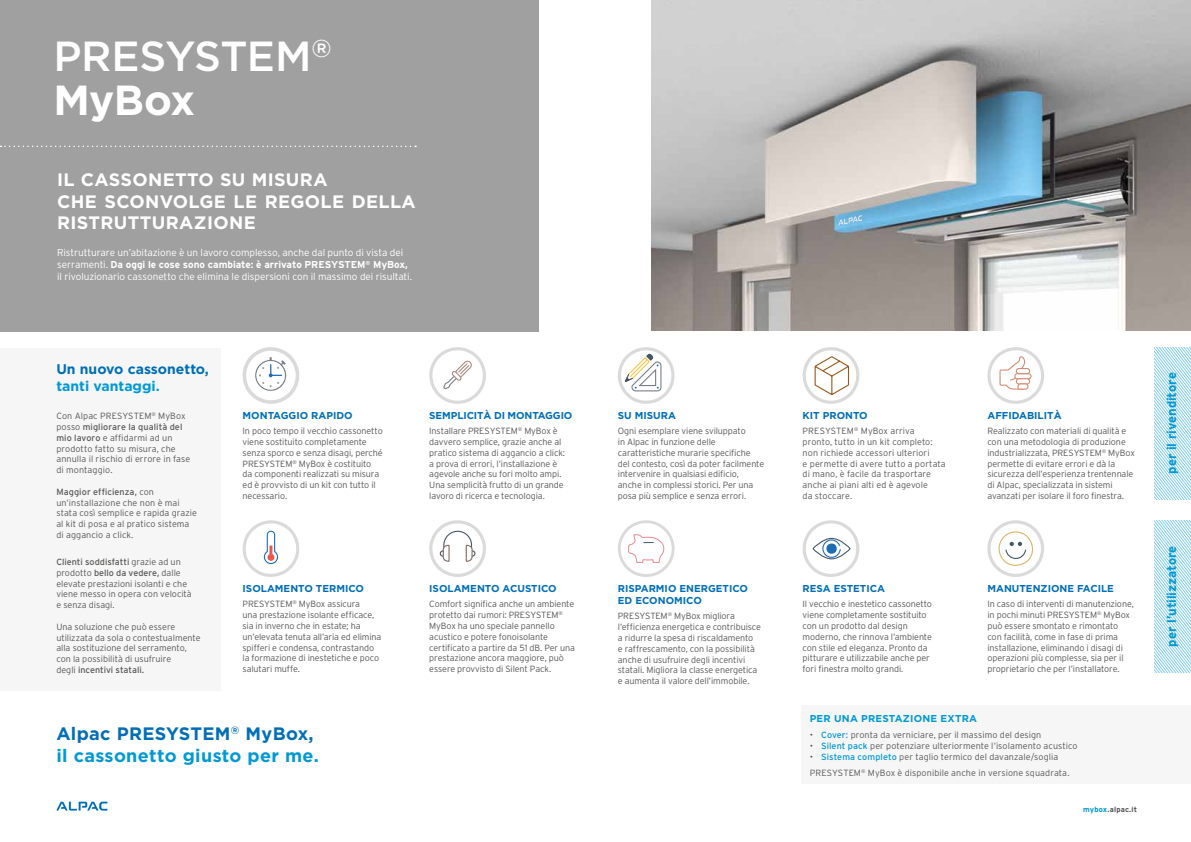
<style>
.page{position:relative;width:1191px;height:842px;background:#fff}
.page>*{position:absolute;margin:0;border:0;box-sizing:border-box;transform-origin:0 0}
.t1{font:500 42px/44px "Gotham HTF";letter-spacing:-.01em;color:#fff}
.t2{font:700 18px/21.6px "Gotham HTF";letter-spacing:.02em;color:#fff}
.t3{font:700 18px/21.6px "Gotham HTF";letter-spacing:.02em;color:#0099d4}
.t4{font:700 14px "Gotham HTF";color:#006eb7}
.t5{font:700 14px "Gotham HTF";color:#0099d4}
.t6{font:700 13px "Interstate";letter-spacing:-.005em;color:#0099d4}
.t7{font:300 10px/12px "Interstate";letter-spacing:-.01em;color:#fff}
.t8{font:700 10px/12px "Gotham HTF";color:#006eb7}
.t9{font:700 10px "Gotham HTF";letter-spacing:.02em;color:#0099d4}
.t10{font:300 9px/10.8px "Interstate";letter-spacing:-.01em;color:#575756}
.t11{font:300 9px/10.8px "Interstate";letter-spacing:.01em;color:#575756}
.t12{font:700 7.5px "Interstate";letter-spacing:.025em;color:#575756}
.s1{font-weight:700}
.s2{font-weight:400}
.s3{color:#006eb7}
.s4{font-weight:400;color:#0099d4}
.s5{color:#0099d4}
</style>
<div class="page">
<div style="left:0;top:348px;width:221px;height:342px;background:#f6f6f6"></div>
<div style="left:0;top:0;width:538px;height:332px;background:#a0a0a0"></div>
<svg style="left:0;top:146px;width:416px;height:1px"></svg>
<svg style="left:242px;top:347px;width:58px;height:57px"></svg>
<svg style="left:242px;top:520px;width:58px;height:57px"></svg>
<svg style="left:429px;top:347px;width:57px;height:230px"></svg>
<svg style="left:56px;top:802px;width:51px;height:8px"></svg>
<img style="left:652px;top:0;width:539px;height:331px">
<svg style="left:618px;top:347px;width:57px;height:57px"></svg>
<svg style="left:802px;top:347px;width:58px;height:57px"></svg>
<svg style="left:987px;top:347px;width:57px;height:57px"></svg>
<div style="left:1016px;top:369px;width:13px;height:5px;background:#fff;border-radius:3px"></div>
<div style="left:1015px;top:368px;width:15px;height:6px;border:1px solid #d38b72;border-radius:3px"></div>
<svg style="left:987px;top:520px;width:57px;height:57px"></svg>
<svg style="left:802px;top:520px;width:57px;height:57px"></svg>
<svg style="left:618px;top:520px;width:57px;height:57px"></svg>
<div style="left:801px;top:705px;width:389px;height:79px;background:#f6f6f6"></div>
<svg style="left:1154px;top:520px;width:36px;height:152px"></svg>
<svg style="left:1154px;top:347px;width:36px;height:152px"></svg>
<svg style="left:838px;top:215px;width:24px;height:11px"></svg>
<h1 class="t1" style="left:53px;top:33px;width:280px">PRESYSTEM<sup>®<br></sup><span class="s1">MyBox</span></h1>
<h2 class="t2" style="left:57px;top:169px;width:360px">IL CASSONETTO SU MISURA<br>CHE SCONVOLGE LE REGOLE DELLA<br>RISTRUTTURAZIONE</h2>
<p class="t7" style="left:57px;top:247px;width:356px">Ristrutturare un’abitazione è un lavoro complesso, anche dal punto di vista dei serramenti. <span class="s1">Da oggi le cose sono cambiate: è arrivato PRESYSTEM</span><sup>®</sup> <span class="s1">MyBox, </span>il rivoluzionario cassonetto che elimina le dispersioni con il massimo dei risultati.</p>
<h3 class="t4" style="left:56px;top:361px;width:154px">Un nuovo cassonetto,</h3>
<h3 class="t5" style="left:56px;top:378px;width:105px">tanti vantaggi.</h3>
<p class="t11" style="left:56px;top:410px;width:135px">Con Alpac PRESYSTEM<sup>®</sup> MyBox posso <span class="s2">migliorare la qualità del mio lavoro</span> e affidarmi ad un prodotto fatto su misura, che annulla il rischio di errore in fase di montaggio.</p>
<p class="t10" style="left:56px;top:486px;width:142px"><span class="s2">Maggior efficienza,</span> con un’installazione che non è mai stata così semplice e rapida grazie al kit di posa e al pratico sistema di aggancio a click.</p>
<p class="t10" style="left:56px;top:556px;width:137px"><span class="s2">Clienti soddisfatti</span> grazie ad un prodotto <span class="s2">bello da vedere,</span> dalle elevate prestazioni isolanti e che viene messo in opera con velocità e senza disagi.</p>
<p class="t10" style="left:56px;top:621px;width:146px">Una soluzione che può essere utilizzata da sola o contestualmente alla sostituzione del serramento, con la possibilità di usufruire<br>degli <span class="s2">incentivi statali.</span></p>
<p class="t8" style="left:243px;top:409px;width:112px">MONTAGGIO RAPIDO</p>
<p class="t10" style="left:243px;top:426px;width:142px">In poco tempo il vecchio cassonetto viene sostituito completamente senza sporco e senza disagi, perché<br>PRESYSTEM<sup>®</sup> MyBox è costituito da componenti realizzati su misura ed è provvisto di un kit con tutto il necessario.</p>
<p class="t8" style="left:243px;top:582px;width:123px">ISOLAMENTO TERMICO</p>
<p class="t10" style="left:243px;top:599px;width:140px">PRESYSTEM<sup>®</sup> MyBox assicura<br>una prestazione isolante efficace, sia in inverno che in estate; ha un’elevata tenuta all’aria ed elimina spifferi e condensa, contrastando la formazione di inestetiche e poco salutari muffe.</p>
<h2 class="t3" style="left:56px;top:723px;width:264px"><span class="s3">Alpac PRESYSTEM</span><sup>®</sup> <span class="s3">MyBox, </span>il cassonetto giusto per me.</h2>
<p class="t8" style="left:429px;top:409px;width:145px">SEMPLICITÀ DI MONTAGGIO</p>
<p class="t10" style="left:429px;top:426px;width:137px">Installare PRESYSTEM<sup>®</sup> MyBox è davvero semplice, grazie anche al pratico sistema di aggancio a click: a prova di errori, l’installazione è agevole anche su fori molto ampi.<br>Una semplicità frutto di un grande lavoro di ricerca e tecnologia.</p>
<p class="t8" style="left:429px;top:582px;width:129px">ISOLAMENTO ACUSTICO</p>
<p class="t10" style="left:429px;top:599px;width:147px">Comfort significa anche un ambiente protetto dai rumori: PRESYSTEM<sup>® </sup>MyBox ha uno speciale pannello acustico e potere fonoisolante certificato a partire da 51 dB. Per una prestazione ancora maggiore, può essere provvisto di Silent Pack.</p>
<p class="t8" style="left:618px;top:409px;width:60px">SU MISURA</p>
<p class="t10" style="left:618px;top:426px;width:148px">Ogni esemplare viene sviluppato<br>in Alpac in funzione delle caratteristiche murarie specifiche del contesto, così da poter facilmente intervenire in qualsiasi edificio, anche in complessi storici. Per una posa più semplice e senza errori.</p>
<p class="t8" style="left:618px;top:582px;width:132px">RISPARMIO ENERGETICO<br>ED ECONOMICO</p>
<p class="t10" style="left:618px;top:611px;width:145px">PRESYSTEM<sup>®</sup> MyBox migliora l’efficienza energetica e contribuisce a ridurre la spesa di riscaldamento<br>e raffrescamento, con la possibilità anche di usufruire degli incentivi statali. Migliora la classe energetica e aumenta il valore dell’immobile.</p>
<p class="t8" style="left:802px;top:409px;width:67px">KIT PRONTO</p>
<p class="t11" style="left:802px;top:426px;width:145px">PRESYSTEM<sup>®</sup> MyBox arriva pronto, tutto in un kit completo: non richiede accessori ulteriori<br>e permette di avere tutto a portata di mano, è facile da trasportare anche ai piani alti ed è agevole<br>da stoccare.</p>
<p class="t8" style="left:802px;top:582px;width:84px">RESA ESTETICA</p>
<p class="t10" style="left:802px;top:599px;width:131px">Il vecchio e inestetico cassonetto viene completamente sostituito con un prodotto dal design moderno, che rinnova l’ambiente con stile ed eleganza. Pronto da pitturare e utilizzabile anche per fori finestra molto grandi.</p>
<p class="t8" style="left:987px;top:409px;width:76px">AFFIDABILITÀ</p>
<p class="t10" style="left:987px;top:426px;width:149px">Realizzato con materiali di qualità e con una metodologia di produzione industrializzata, PRESYSTEM<sup>®</sup> MyBox permette di evitare errori e dà la sicurezza dell’esperienza trentennale di Alpac, specializzata in sistemi avanzati per isolare il foro finestra.</p>
<p class="t8" style="left:987px;top:582px;width:128px">MANUTENZIONE FACILE</p>
<p class="t10" style="left:987px;top:599px;width:148px">In caso di interventi di manutenzione, in pochi minuti PRESYSTEM<sup>®</sup> MyBox può essere smontato e rimontato con facilità, come in fase di prima installazione, eliminando i disagi di operazioni più complesse, sia per il proprietario che per l’installatore.</p>
<p class="t9" style="left:809px;top:713px;width:169px">PER UNA PRESTAZIONE EXTRA</p>
<p class="t11" style="left:809px;top:729px;width:233px">• <span class="s4">Cover:</span> pronta da verniciare, per il massimo del design</p>
<p class="t10" style="left:809px;top:740px;width:269px">• <span class="s4">Silent pack</span> per potenziare ulteriormente l’isolamento acustico</p>
<p class="t11" style="left:809px;top:748px;width:261px;line-height:16px">• <span class="s4">Sistema completo</span> per taglio termico del davanzale/soglia<br>PRESYSTEM<sup>®</sup> MyBox è disponibile anche in versione squadrata.</p>
<p class="t12" style="left:1083px;top:805px;width:55px"><span class="s5">mybox</span>.alpac.it</p>
<h3 class="t6" style="left:1164px;top:474px;width:103px;rotate:-90deg">per il rivenditore</h3>
<h3 class="t6" style="left:1164px;top:647px;width:102px;rotate:-90deg">per l’utilizzatore</h3>
</div>
